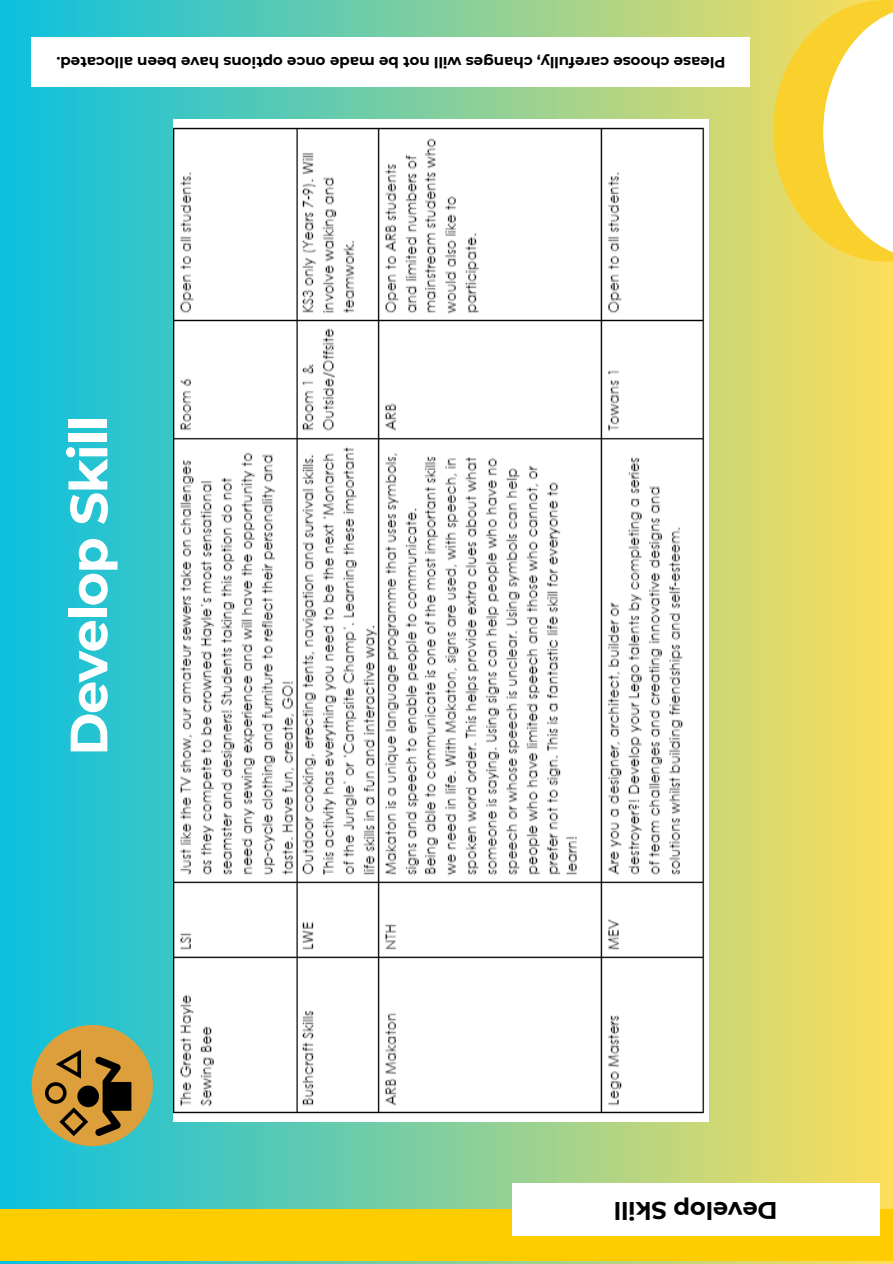
<style>
.page{position:relative;width:893px;height:1264px;background:#fff}
.page>*{position:absolute;margin:0;border:0;box-sizing:border-box;transform-origin:0 0}
.t1{font:700 52.35px "Montserrat";letter-spacing:-.025em;color:#fff}
.t2{font:700 24px "Montserrat";color:#000}
.t3{font:700 15px "Montserrat";color:#000}
</style>
<div class="page">
<div style="left:0;top:0;width:892px;height:1263px;background:linear-gradient(to right,#0fc0de,#fede5b)"></div>
<svg style="left:773px;top:0;width:119px;height:261px;background:#f0d445"></svg>
<svg style="left:823px;top:6px;width:69px;height:252px"></svg>
<div style="left:0;top:1209px;width:892px;height:51px;background:#fc0"></div>
<div style="left:512px;top:1183px;width:367px;height:53px;background:#fff"></div>
<div style="left:32px;top:37px;width:718px;height:49px;background:#fff"></div>
<div style="left:32px;top:1024px;width:121px;height:122px;background:#dd9f3b;border-radius:50%"></div>
<img style="left:46px;top:1039px;width:107px;height:107px">
<img style="left:173px;top:119px;width:535px;height:1002px">
<h1 class="t3" style="left:725px;top:72px;width:670px;rotate:-180deg">P e l a es hc o o es ac er uf hc, y l l a n g e s w nl l i o t b e m a d e o n ec o p o i t n s h a ev b e e n a o l l ac et d .</h1>
<h2 class="t1" style="left:57px;top:755px;width:341px;rotate:-90deg">Develop Skill</h2>
<p class="t2" style="left:777px;top:1225px;width:165px;rotate:-180deg">D e ev ol p S k lli</p>
</div>
